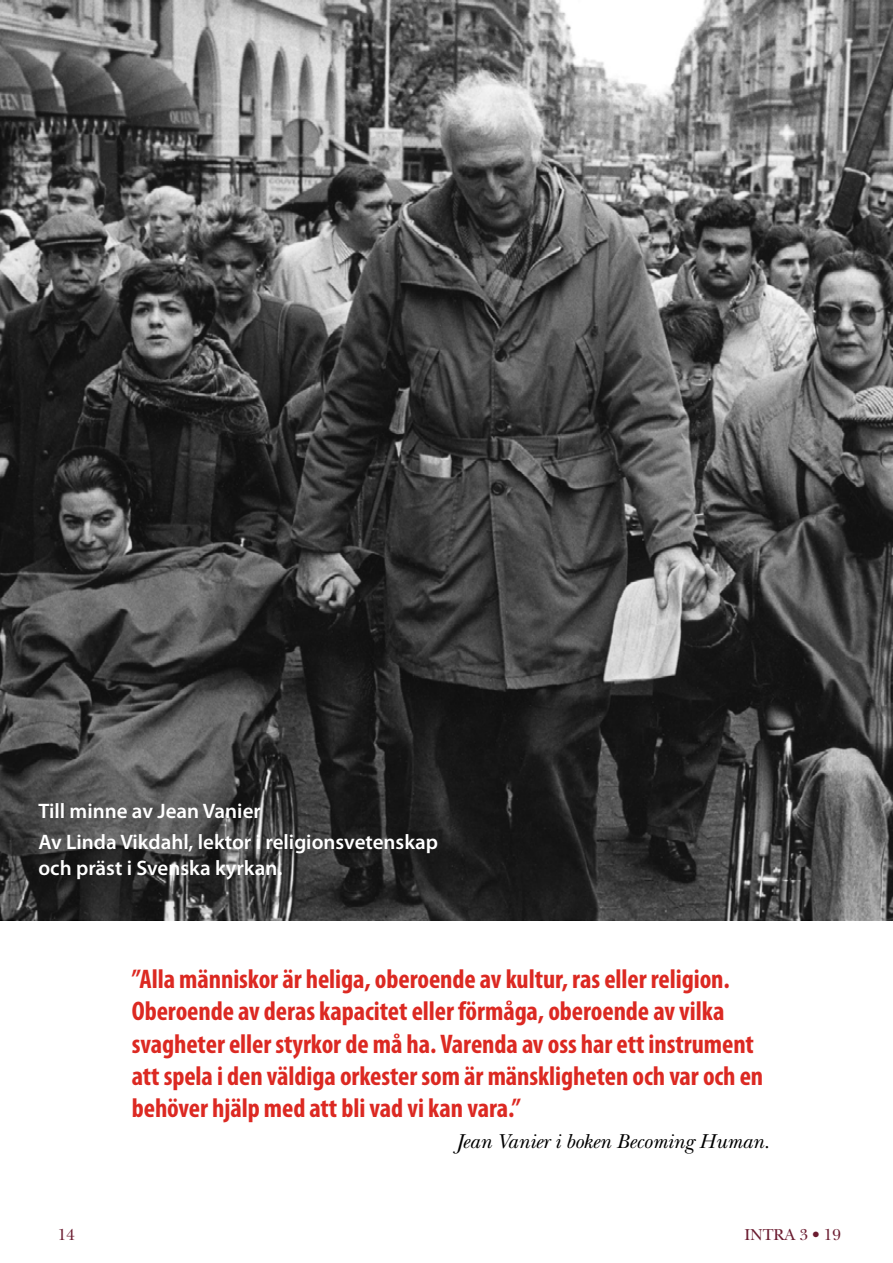
<style>
.page{position:relative;width:893px;height:1263px;background:#fff}
.page>*{position:absolute;margin:0;border:0;box-sizing:border-box;transform-origin:0 0}
.t1{font:700 condensed 27px/32.4px "Myriad Pro";letter-spacing:-.005em;color:#dc2922}
.t2{font:600 21px/31.5px "Myriad Pro";color:#fff}
.t3{font:italic 21px "New Baskerville";letter-spacing:-.005em;color:#000}
.t4{font:16.5px "New Baskerville";letter-spacing:-.005em;color:#6b1c30}
</style>
<div class="page">
<img style="left:0;top:0;width:893px;height:921px">
<p class="t2" style="left:38px;top:794px;width:401px">Till minne av Jean Vanier<br>Av Linda Vikdahl, lektor i religionsvetenskap</p>
<p class="t2" style="left:38px;top:851px;width:246px">och präst i Svenska kyrkan.</p>
<p class="t1" style="left:132px;top:962px;width:633px">”Alla människor är heliga, oberoende av kultur, ras eller religion.<br>Oberoende av deras kapacitet eller förmåga, oberoende av vilka svagheter eller styrkor de må ha. Varenda av oss har ett instrument att spela i den väldiga orkester som är mänskligheten och var och en behöver hjälp med att bli vad vi kan vara.”</p>
<p class="t3" style="left:456px;top:1128px;width:315px">Jean Vanier i boken Becoming Human.</p>
<p class="t4" style="left:58px;top:1225px;width:19px">14</p>
<p class="t4" style="left:744px;top:1225px;width:98px">INTRA 3 • 19</p>
</div>
